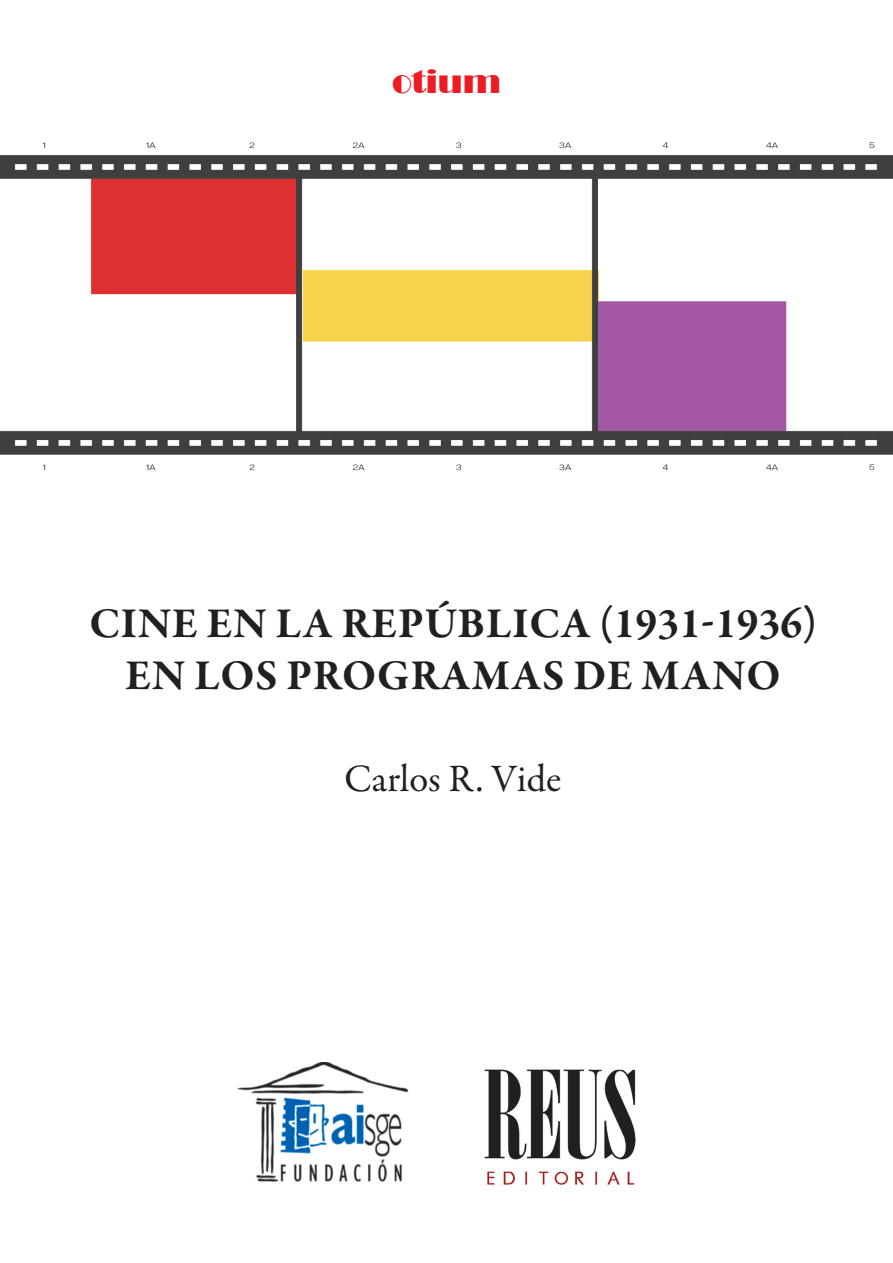
<style>
.page{position:relative;width:893px;height:1263px;background:#fff}
.page>*{position:absolute;margin:0;border:0;box-sizing:border-box;transform-origin:0 0}
.titulo_de_libro{font:700 43.5px/52.2px "Garamond Premr Pro";letter-spacing:.015em;color:#231f20;text-align:center}
.autor{font:39px "Garamond Premr Pro";color:#231f20}
.editorial{font:33px "Broadway";color:#eb1d23}
</style>
<div class="page">
<img style="left:0;top:142px;width:893px;height:329px">
<img style="left:237px;top:1062px;width:172px;height:120px">
<img style="left:484px;top:1069px;width:151px;height:115px">
<p class="editorial" style="left:392px;top:63px;width:110px">otium</p>
<p class="titulo_de_libro" style="left:90px;top:597px;width:728px">CINE EN LA REPÚBLICA (1931-1936)<br>EN LOS PROGRAMAS DE MANO</p>
<p class="autor" style="left:344px;top:755px;width:219px">Carlos R. Vide</p>
</div>
